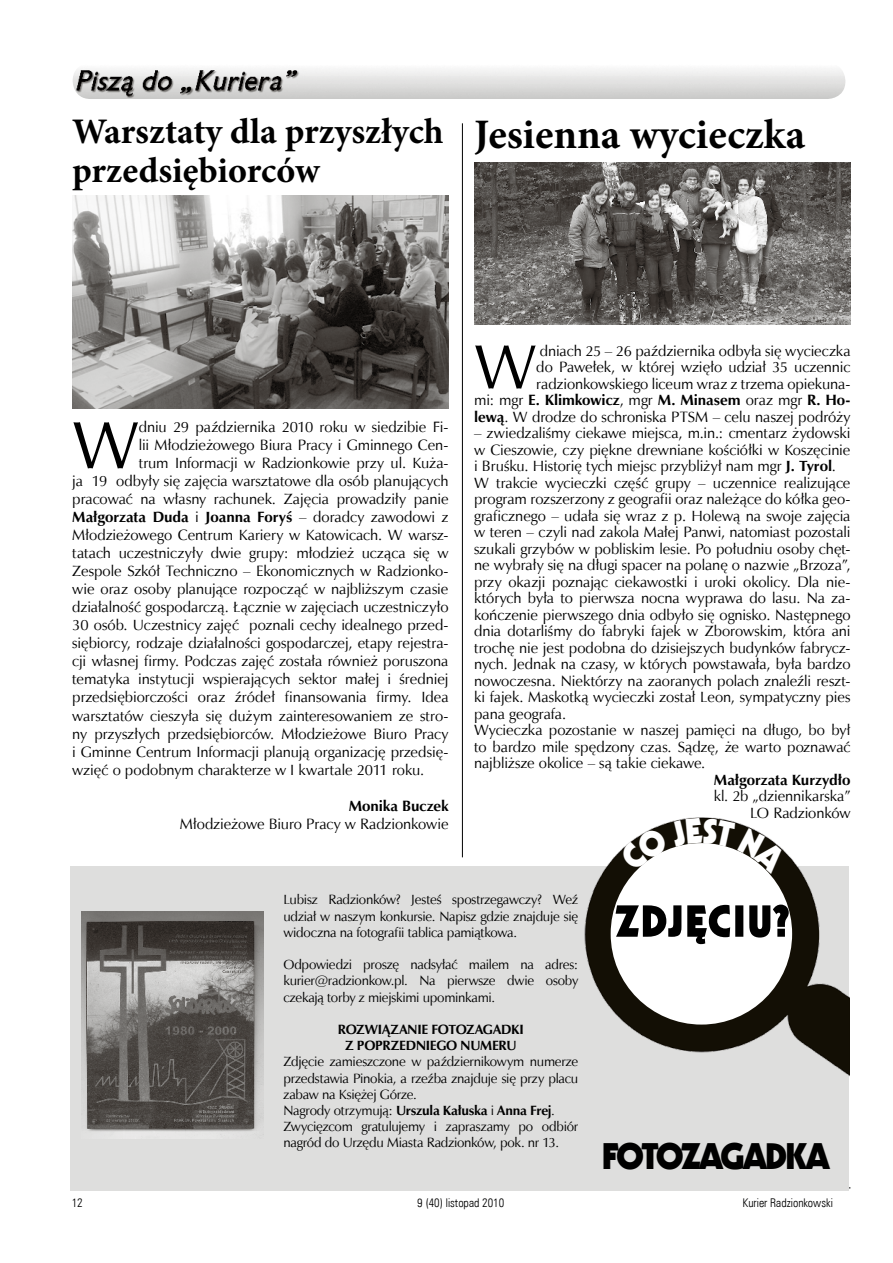
<style>
.page{position:relative;width:893px;height:1263px;background:#fff}
.page>*{position:absolute;margin:0;border:0;box-sizing:border-box;transform-origin:0 0}
.t1{font:67.65px "Zapf Humnst EU";color:#000}
.t2{font:63.3px "Zapf Humnst EU";color:#000}
.t3{font:700 42px "Minion Pro";color:#000}
.t4{font:700 36px/39px "Minion Pro";color:#000}
.t5{font:36px "Geometric 231 Hv EU";letter-spacing:-.075em;color:#000}
.t6{font:15px/16.5px "Zapf Humnst EU";color:#000;text-align:right}
.t7{font:700 15px "Zapf Humnst EU";letter-spacing:-.005em;color:#000}
.t8{font:13.5px/16.2px "Zapf Humnst EU";letter-spacing:-.02em;color:#000;text-align:justify}
.t9{font:700 13.5px/16.2px "Zapf Humnst EU";letter-spacing:-.015em;color:#000;text-align:center}
.t10{font:12px "Zurich Lt Cn EU";color:#000}
.s1{font-weight:400}
.s2{font-weight:700}
</style>
<div class="page">
<hr style="left:72px;top:1187px;width:778px;height:1px;background:#000">
<img style="left:72px;top:196px;width:377px;height:212px">
<div style="left:70px;top:867px;width:778px;height:324px;background:#dededd"></div>
<img style="left:545px;top:817px;width:304px;height:318px">
<div style="left:611px;top:843px;width:181px;height:181px;background:#fff;border-radius:50%"></div>
<svg style="left:616px;top:904px;width:173px;height:40px"></svg>
<img style="left:73px;top:63px;width:772px;height:36px;border-radius:18px">
<img style="left:81px;top:912px;width:182px;height:227px">
<img style="left:474px;top:162px;width:376px;height:162px">
<hr style="left:462px;top:123px;width:1px;height:734px;background:#000">
<svg style="left:618px;top:818px;width:170px;height:56px"></svg>
<h3 class="t4" style="left:72px;top:112px;width:373px">Warsztaty dla przyszłych przedsiębiorców</h3>
<h3 class="t3" style="left:474px;top:105px;width:333px">Jesienna wycieczka</h3>
<h1 class="t1" style="left:72px;top:403px;width:68px">W</h1>
<p class="t6" style="left:139px;top:419px;width:311px">dniu 29 października 2010 roku w siedzibie Fi-</p>
<p class="t6" style="left:139px;top:437px;width:311px">lii Młodzieżowego Biura Pracy i Gminnego Cen-</p>
<p class="t6" style="left:139px;top:455px;width:311px">trum Informacji w Radzionkowie przy ul. Kuża-</p>
<p class="t6" style="left:72px;top:473px;width:378px">ja 19 odbyły się zajęcia warsztatowe dla osób planujących</p>
<p class="t6" style="left:72px;top:491px;width:378px">pracować na własny rachunek. Zajęcia prowadziły panie</p>
<p class="t7" style="left:72px;top:508px;width:378px">Małgorzata Duda <span class="s1">i</span> Joanna Foryś <span class="s1">– doradcy zawodowi z</span></p>
<p class="t6" style="left:72px;top:527px;width:378px">Młodzieżowego Centrum Kariery w Katowicach. W warsz-</p>
<p class="t6" style="left:72px;top:545px;width:378px">tatach uczestniczyły dwie grupy: młodzież ucząca się w</p>
<p class="t6" style="left:72px;top:563px;width:378px">Zespole Szkół Techniczno – Ekonomicznych w Radzionko-</p>
<p class="t6" style="left:72px;top:581px;width:378px">wie oraz osoby planujące rozpocząć w najbliższym czasie</p>
<p class="t6" style="left:72px;top:599px;width:378px">działalność gospodarczą. Łącznie w zajęciach uczestniczyło</p>
<p class="t6" style="left:72px;top:617px;width:378px">30 osób. Uczestnicy zajęć poznali cechy idealnego przed-</p>
<p class="t6" style="left:72px;top:635px;width:378px">siębiorcy, rodzaje działalności gospodarczej, etapy rejestra-</p>
<p class="t6" style="left:72px;top:653px;width:378px">cji własnej firmy. Podczas zajęć została również poruszona</p>
<p class="t6" style="left:72px;top:671px;width:378px">tematyka instytucji wspierających sektor małej i średniej</p>
<p class="t6" style="left:72px;top:689px;width:378px">przedsiębiorczości oraz źródeł finansowania firmy. Idea</p>
<p class="t6" style="left:72px;top:707px;width:378px">warsztatów cieszyła się dużym zainteresowaniem ze stro-</p>
<p class="t6" style="left:72px;top:725px;width:378px">ny przyszłych przedsiębiorców. Młodzieżowe Biuro Pracy</p>
<p class="t6" style="left:72px;top:743px;width:378px">i Gminne Centrum Informacji planują organizację przedsię-</p>
<p class="t6" style="left:72px;top:761px;width:354px">wzięć o podobnym charakterze w I kwartale 2011 roku.</p>
<p class="t7" style="left:349px;top:796px;width:101px">Monika Buczek</p>
<p class="t6" style="left:180px;top:815px;width:270px">Młodzieżowe Biuro Pracy w Radzionkowie</p>
<p class="t6" style="left:474px;top:342px;width:378px">dniach 25 – 26 października odbyła się wycieczka<br>do Pawełek, w której wzięło udział 35 uczennic radzionkowskiego liceum wraz z trzema opiekuna-<br>mi: mgr <span class="s2">E. Klimkowicz</span>, mgr <span class="s2">M. Minasem</span> oraz mgr <span class="s2">R. Ho&shy;lewą</span>. W drodze do schroniska PTSM – celu naszej podróży</p>
<p class="t6" style="left:474px;top:425px;width:378px;text-align:left">– zwiedzaliśmy ciekawe miejsca, m.in.: cmentarz żydowski w Cieszowie, czy piękne drewniane kościółki w Koszęcinie i Bruśku. Historię tych miejsc przybliżył nam mgr <span class="s2">J. Tyrol</span>.<br>W trakcie wycieczki część grupy – uczennice realizujące program rozszerzony z geografii oraz należące do kółka geo&shy;graficznego – udała się wraz z p. Holewą na swoje zajęcia w teren – czyli nad zakola Małej Panwi, natomiast pozostali szukali grzybów w pobliskim lesie. Po południu osoby chęt&shy;ne wybrały się na długi spacer na polanę o nazwie „Brzoza”, przy okazji poznając ciekawostki i uroki okolicy. Dla nie&shy;których była to pierwsza nocna wyprawa do lasu. Na za&shy;kończenie pierwszego dnia odbyło się ognisko. Następnego dnia dotarliśmy do fabryki fajek w Zborowskim, która ani trochę nie jest podobna do dzisiejszych budynków fabrycz&shy;nych. Jednak na czasy, w których powstawała, była bardzo nowoczesna. Niektórzy na zaoranych polach znaleźli reszt&shy;ki fajek. Maskotką wycieczki został Leon, sympatyczny pies pana geografa.<br>Wycieczka pozostanie w naszej pamięci na długo, bo był to bardzo mile spędzony czas. Sądzę, że warto poznawać najbliższe okolice – są takie ciekawe.</p>
<p class="t7" style="left:714px;top:770px;width:138px">Małgorzata Kurzydło</p>
<p class="t6" style="left:714px;top:788px;width:138px">kl. 2b „dziennikarska”<br>LO Radzionków</p>
<h2 class="t2" style="left:474px;top:328px;width:64px">W</h2>
<p class="t8" style="left:283px;top:892px;width:296px">Lubisz Radzionków? Jesteś spostrzegawczy? Weź udział w naszym konkursie. Napisz gdzie znajduje się widoczna na fotografii tablica pamiątkowa.</p>
<p class="t8" style="left:283px;top:956px;width:296px">Odpowiedzi proszę nadsyłać mailem na adres: kurier@radzionkow.pl. Na pierwsze dwie osoby czekają torby z miejskimi upominkami.</p>
<p class="t9" style="left:338px;top:1022px;width:187px">ROZWIĄZANIE FOTOZAGADKI<br>Z POPRZEDNIEGO NUMERU</p>
<p class="t8" style="left:283px;top:1054px;width:296px;text-align:left">Zdjęcie zamieszczone w październikowym numerze przedstawia Pinokia, a rzeźba znajduje się przy placu zabaw na Księżej Górze.<br>Nagrody otrzymują: <span class="s2">Urszula Kałuska</span> i <span class="s2">Anna Frej</span>.<br>Zwycięzcom gratulujemy i zapraszamy po odbiór nagród do Urzędu Miasta Radzionków, pok. nr 13.</p>
<h3 class="t5" style="left:601px;top:1133px;width:230px">FOTOZAGADKA</h3>
<p class="t10" style="left:72px;top:1195px;width:13px">12</p>
<p class="t10" style="left:417px;top:1195px;width:89px">9 (40) listopad 2010</p>
<p class="t10" style="left:742px;top:1196px;width:92px">Kurier Radzionkowski</p>
</div>
